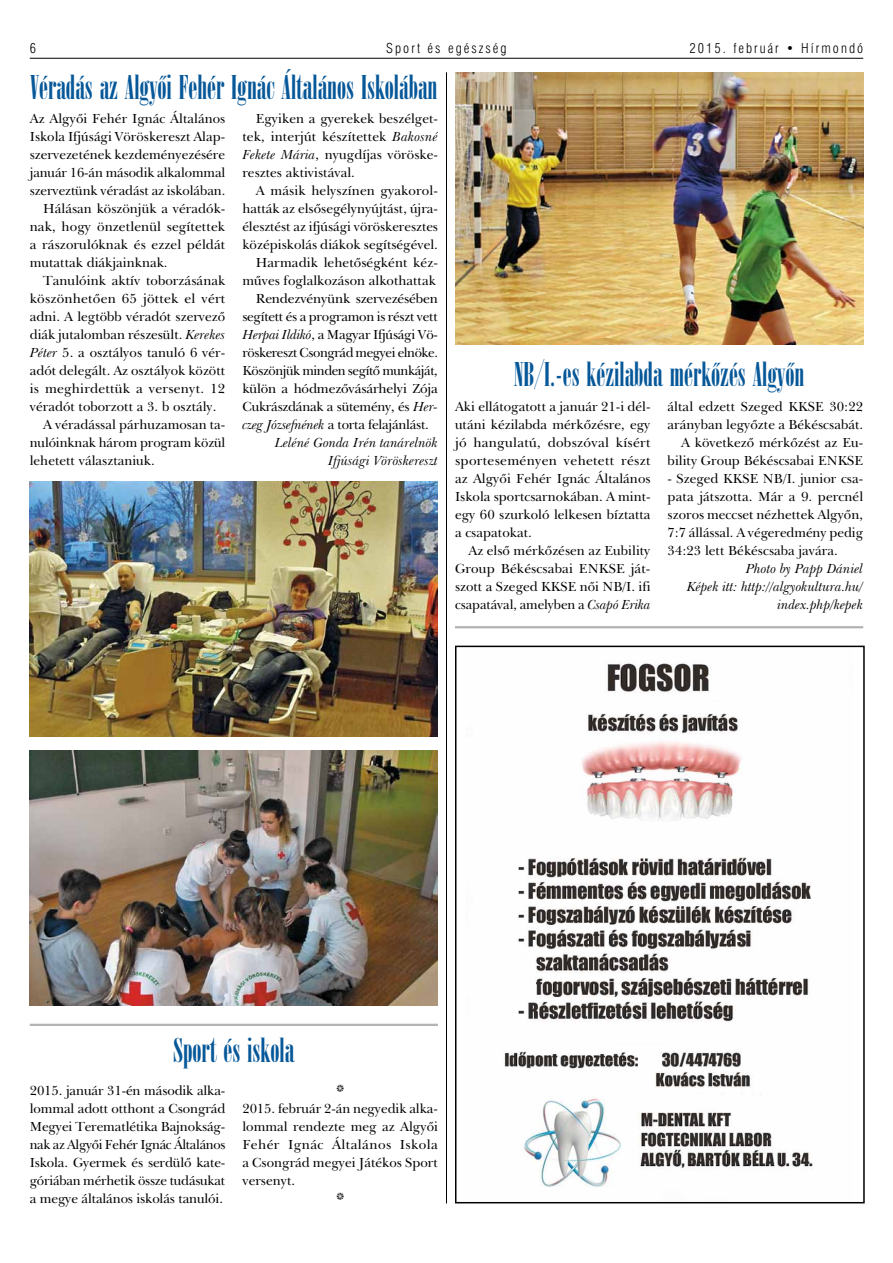
<style>
.page{position:relative;width:893px;height:1263px;background:#fff}
.page>*{position:absolute;margin:0;border:0;box-sizing:border-box;transform-origin:0 0}
.t1{font:36px "Hu Arsis D Regu";color:#065899}
.t2{font:13.5px/18px "Hu New Bskvll BT Roman";color:#000;text-align:justify}
.t3{font:13.5px "Hu New Bskvll BT Roman";letter-spacing:-.02em;color:#000}
.t4{font:13.5px/18px "Hu New Bskvll BT Italic";color:#000;text-align:right}
.t5{font:13.5px "Hu New Bskvll BT Roman";letter-spacing:-.03em;color:#000}
.t6{font:13.5px "Hu Swis 721 Lt Cn BT";letter-spacing:.15em;color:#000}
.s1{font-family:"Hu New Bskvll BT Italic"}
</style>
<div class="page">
<hr style="left:30px;top:58px;width:833px;height:1px;background:#000">
<img style="left:30px;top:482px;width:408px;height:255px">
<img style="left:30px;top:750px;width:408px;height:256px">
<hr style="left:30px;top:1024px;width:408px;height:2px;background:#b3b3b1">
<hr style="left:446px;top:72px;width:1px;height:1131px;background:#000">
<hr style="left:455px;top:626px;width:408px;height:2px;background:#b3b3b1">
<img style="left:455px;top:72px;width:408px;height:272px">
<img style="left:504px;top:662px;width:309px;height:525px">
<div style="left:455px;top:646px;width:410px;height:557px;border:2px solid #000"></div>
<p class="t6" style="left:30px;top:40px;width:8px">6</p>
<p class="t6" style="left:386px;top:40px;width:122px">Sport és egészség</p>
<p class="t6" style="left:690px;top:40px;width:175px">2015. február • Hírmondó</p>
<h1 class="t1" style="left:30px;top:69px;width:409px">Véradás az Algyôi Fehér Ignác Általános Iskolában</h1>
<p class="t2" style="left:30px;top:109px;width:197px">Az Algyôi Fehér Ignác Általános</p>
<p class="t2" style="left:30px;top:127px;width:197px">Iskola Ifjúsági Vöröskereszt Alap-</p>
<p class="t2" style="left:30px;top:145px;width:197px">szervezetének kezdeményezésére</p>
<p class="t2" style="left:30px;top:163px;width:197px">január 16-án második alkalommal</p>
<p class="t2" style="left:30px;top:181px;width:197px">szerveztünk véradást az iskolában.</p>
<p class="t2" style="left:43px;top:199px;width:184px">Hálásan köszönjük a véradók-</p>
<p class="t2" style="left:30px;top:217px;width:197px">nak, hogy önzetlenül segítettek</p>
<p class="t2" style="left:30px;top:235px;width:197px">a rászorulóknak és ezzel példát</p>
<p class="t2" style="left:30px;top:253px;width:139px">mutattak diákjainknak.</p>
<p class="t2" style="left:43px;top:271px;width:184px">Tanulóink aktív toborzásának</p>
<p class="t2" style="left:30px;top:289px;width:197px">köszönhetôen 65 jöttek el vért</p>
<p class="t2" style="left:30px;top:307px;width:197px">adni. A legtöbb véradót szervezô</p>
<p class="t2" style="left:30px;top:325px;width:197px">diák jutalomban részesült. <span class="s1">Kerekes</span></p>
<p class="t2" style="left:30px;top:343px;width:197px"><span class="s1">Péter</span> 5. a osztályos tanuló 6 vér-</p>
<p class="t2" style="left:30px;top:361px;width:197px">adót delegált. Az osztályok között</p>
<p class="t2" style="left:30px;top:379px;width:197px">is meghirdettük a versenyt. 12</p>
<p class="t2" style="left:30px;top:397px;width:188px">véradót toborzott a 3. b osztály.</p>
<p class="t2" style="left:43px;top:415px;width:184px">A véradással párhuzamosan ta-</p>
<p class="t2" style="left:30px;top:433px;width:197px">nulóinknak három program közül</p>
<p class="t2" style="left:30px;top:451px;width:127px">lehetett választaniuk.</p>
<p class="t2" style="left:242px;top:109px;width:197px;text-indent:13px">Egyiken a gyerekek beszélget&shy;tek, interjút készítettek <span class="s1">Bakosné Fekete Mária</span>, nyugdíjas vöröske&shy;resztes aktivistával.</p>
<p class="t2" style="left:256px;top:181px;width:184px">A másik helyszínen gyakorol-</p>
<p class="t2" style="left:242px;top:199px;width:197px">hatták az elsôsegélynyújtást, újra-</p>
<p class="t2" style="left:242px;top:217px;width:197px">élesztést az ifjúsági vöröskeresztes</p>
<p class="t2" style="left:242px;top:235px;width:197px">középiskolás diákok segítségével.</p>
<p class="t2" style="left:256px;top:253px;width:184px">Harmadik lehetôségként kéz-</p>
<p class="t2" style="left:242px;top:271px;width:195px">mûves foglalkozáson alkothattak</p>
<p class="t2" style="left:256px;top:289px;width:184px">Rendezvényünk szervezésében</p>
<p class="t3" style="left:242px;top:308px;width:197px">segített és a programon is részt vett</p>
<p class="t3" style="left:242px;top:326px;width:197px"><span class="s1">Herpai Ildikó</span>, a Magyar Ifjúsági Vö-</p>
<p class="t5" style="left:242px;top:344px;width:197px">röskereszt Csongrád megyei elnöke.</p>
<p class="t5" style="left:242px;top:362px;width:197px">Köszönjük minden segítô munkáját,</p>
<p class="t2" style="left:242px;top:379px;width:197px">külön a hódmezôvásárhelyi Zója</p>
<p class="t3" style="left:242px;top:398px;width:197px">Cukrászdának a sütemény, és <span class="s1">Her-</span></p>
<p class="t3" style="left:242px;top:416px;width:188px"><span class="s1">czeg Józsefnének</span> a torta felajánlást.</p>
<p class="t4" style="left:275px;top:433px;width:164px">Leléné Gonda Irén tanárelnök<br>Ifjúsági Vöröskereszt</p>
<h1 class="t1" style="left:514px;top:356px;width:292px">NB/I.-es kézilabda mérkõzés Algyôn</h1>
<p class="t2" style="left:455px;top:397px;width:197px">Aki ellátogatott a január 21-i dél&shy;utáni kézilabda mérkôzésre, egy jó hangulatú, dobszóval kísért sporteseményen vehetett részt az Algyôi Fehér Ignác Általános Iskola sportcsarnokában. A mint&shy;egy 60 szurkoló lelkesen bíztatta a csapatokat.</p>
<p class="t2" style="left:455px;top:541px;width:197px;text-indent:14px">Az elsô mérkôzésen az Eubility Group Békéscsabai ENKSE ját&shy;szott a Szeged KKSE nôi NB/I. ifi csapatával, amelyben a <span class="s1">Csapó Erika</span></p>
<p class="t2" style="left:668px;top:397px;width:197px;text-align:right">által edzett Szeged KKSE 30:22 arányban legyôzte a Békéscsabát.<br>A következô mérkôzést az Eu&shy;bility Group Békéscsabai ENKSE</p>
<p class="t2" style="left:668px;top:469px;width:197px">- Szeged KKSE NB/I. junior csa&shy;pata játszotta. Már a 9. percnél szoros meccset nézhettek Algyôn, 7:7 állással. A végeredmény pedig 34:23 lett Békéscsaba javára.</p>
<p class="t4" style="left:687px;top:559px;width:178px">Photo by Papp Dániel<br>Képek itt: http://algyokultura.hu/ index.php/kepek</p>
<h1 class="t1" style="left:173px;top:1031px;width:122px">Sport és iskola</h1>
<p class="t2" style="left:30px;top:1081px;width:197px">2015. január 31-én második alka&shy;lommal adott otthont a Csongrád Megyei Terematlétika Bajnokság&shy;nak az Algyôi Fehér Ignác Általános Iskola. Gyermek és serdülô kate&shy;góriában mérhetik össze tudásukat a megye általános iskolás tanulói.</p>
<p class="t2" style="left:242px;top:1099px;width:197px">2015. február 2-án negyedik alka&shy;lommal rendezte meg az Algyôi Fehér Ignác Általános Iskola a Csongrád megyei Játékos Sport versenyt.</p>
</div>
